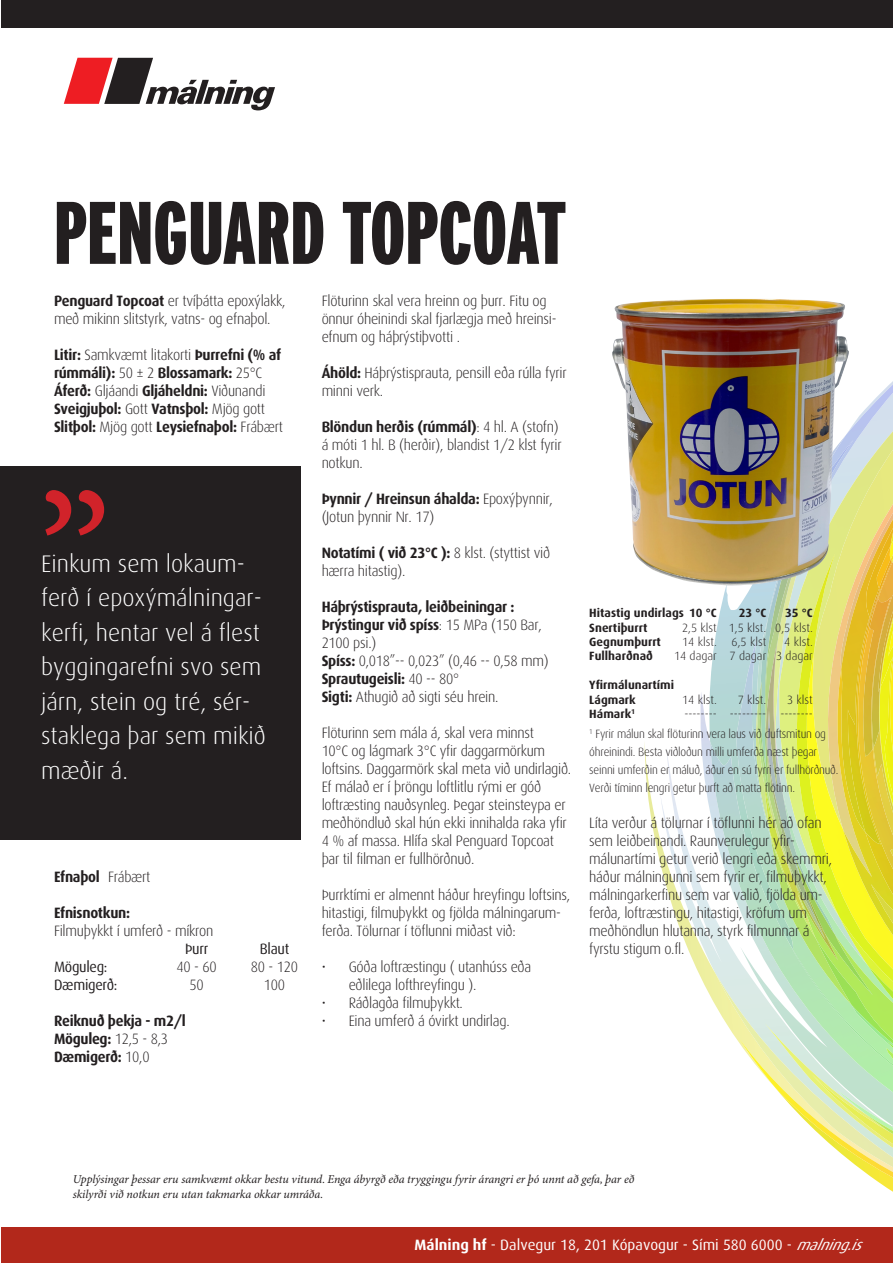
<style>
.page{position:relative;width:893px;height:1263px;background:#fff}
.page>*{position:absolute;margin:0;border:0;box-sizing:border-box;transform-origin:0 0}
.t1{font:900 extra-condensed 88.5px "Interstate";color:#231f20}
.t2{font:300 24px/34.5px "Dax";color:#fff}
.t3{font:300 15px/18px "Dax";letter-spacing:-.02em;color:#231f20;scale:.95 1}
.t4{font:700 15px/18px "Dax";letter-spacing:-.02em;color:#231f20;scale:.95 1}
.t5{font:15px "Dax";color:#fff}
.t6{font:15px "Dax";letter-spacing:-.02em;color:#231f20;scale:.95 1}
.t7{font:300 12px/18px "Dax";letter-spacing:-.02em;color:#231f20;scale:.95 1}
.t8{font:italic 12px/14.4px "Minion Pro";letter-spacing:-.01em;color:#231f20}
.t9{font:700 12px "Dax";color:#231f20}
.t10{font:300 12px "Dax";color:#231f20}
.t11{font:300 12px "Dax";letter-spacing:-.02em;color:#231f20}
.s1{font-weight:700}
.s2{font-weight:300}
.s3{font-style:italic}
</style>
<div class="page">
<div style="left:1px;top:0;width:892px;height:28px;background:#231f20"></div>
<div style="left:1px;top:1227px;width:892px;height:36px;background:#b2281b"></div>
<svg style="left:64px;top:58px;width:211px;height:52px"></svg>
<svg style="left:645px;top:749px;width:50px;height:216px"></svg>
<svg style="left:695px;top:693px;width:12px;height:297px"></svg>
<svg style="left:707px;top:585px;width:53px;height:410px"></svg>
<img style="left:757px;top:618px;width:3px;height:20px">
<img style="left:710px;top:742px;width:26px;height:296px">
<img style="left:849px;top:381px;width:44px;height:257px">
<img style="left:760px;top:440px;width:93px;height:198px">
<img style="left:763px;top:585px;width:44px;height:53px">
<img style="left:736px;top:638px;width:157px;height:403px">
<img style="left:771px;top:837px;width:80px;height:168px">
<svg style="left:775px;top:939px;width:118px;height:99px"></svg>
<img style="left:738px;top:1038px;width:155px;height:154px">
<img style="left:612px;top:299px;width:237px;height:286px">
<div style="left:0;top:467px;width:300px;height:373px;background:#231f20"></div>
<svg style="left:45px;top:490px;width:59px;height:45px"></svg>
<p class="t1" style="left:54px;top:184px;width:514px">PENGUARD TOPCOAT</p>
<p class="t3" style="left:54px;top:292px;width:245px"><span class="s1">Penguard Topcoat</span> er tvíþátta epoxýlakk, með mikinn slitstyrk, vatns- og efnaþol.</p>
<p class="t4" style="left:54px;top:346px;width:241px">Litir: <span class="s2">Samkvæmt litakorti</span> Þurrefni (% af rúmmáli): <span class="s2">50 ± 2</span> Blossamark: <span class="s2">25°C</span></p>
<p class="t4" style="left:54px;top:382px;width:224px">Áferð: <span class="s2">Gljáandi</span> Gljáheldni: <span class="s2">Viðunandi</span></p>
<p class="t4" style="left:54px;top:400px;width:224px">Sveigjuþol: <span class="s2">Gott</span> Vatnsþol: <span class="s2">Mjög gott</span></p>
<p class="t4" style="left:54px;top:418px;width:243px">Slitþol: <span class="s2">Mjög gott</span> Leysiefnaþol: <span class="s2">Frábært</span></p>
<p class="t3" style="left:322px;top:292px;width:249px">Flöturinn skal vera hreinn og þurr. Fitu og önnur óheinindi skal fjarlægja með hreinsi&shy;efnum og háþrýstiþvotti .</p>
<p class="t3" style="left:322px;top:364px;width:259px"><span class="s1">Áhöld:</span> Háþrýstisprauta, pensill eða rúlla fyrir minni verk.</p>
<p class="t3" style="left:322px;top:418px;width:254px"><span class="s1">Blöndun herðis (rúmmál)</span>: 4 hl. A (stofn) á móti 1 hl. B (herðir), blandist 1/2 klst fyrir notkun.</p>
<p class="t3" style="left:322px;top:490px;width:245px"><span class="s1">Þynnir / Hreinsun áhalda:</span> Epoxýþynnir, (Jotun þynnir Nr. 17)</p>
<p class="t3" style="left:322px;top:544px;width:242px"><span class="s1">Notatími ( við 23°C ):</span> 8 klst. (styttist við hærra hitastig).</p>
<p class="t4" style="left:322px;top:598px;width:205px">Háþrýstisprauta, leiðbeiningar :</p>
<p class="t3" style="left:322px;top:616px;width:233px"><span class="s1">Þrýstingur við spíss</span>: 15 MPa (150 Bar,<br>2100 psi.)</p>
<p class="t3" style="left:322px;top:652px;width:241px"><span class="s1">Spíss:</span> 0,018”-- 0,023” (0,46 -- 0,58 mm)</p>
<p class="t4" style="left:322px;top:670px;width:146px">Sprautugeisli: <span class="s2">40 -- 80°</span></p>
<p class="t3" style="left:322px;top:688px;width:188px"><span class="s1">Sigti:</span> Athugið að sigti séu hrein.</p>
<p class="t3" style="left:322px;top:724px;width:264px">Flöturinn sem mála á, skal vera minnst<br>10°C og lágmark 3°C yfir daggarmörkum loftsins. Daggarmörk skal meta við undirlagið.<br>Ef málað er í þröngu loftlitlu rými er góð loftræsting nauðsynleg. Þegar steinsteypa er meðhöndluð skal hún ekki innihalda raka yfir 4 % af massa. Hlífa skal Penguard Topcoat þar til filman er fullhörðnuð.</p>
<p class="t3" style="left:322px;top:886px;width:263px">Þurrktími er almennt háður hreyfingu loftsins, hitastigi, filmuþykkt og fjölda málningarum&shy;ferða. Tölurnar í töflunni miðast við:</p>
<p class="t3" style="left:349px;top:958px;width:194px;text-indent:-27px">• Góða loftræstingu ( utanhúss eða eðlilega lofthreyfingu ).</p>
<p class="t3" style="left:322px;top:994px;width:150px">• Ráðlagða filmuþykkt.</p>
<p class="t3" style="left:322px;top:1012px;width:199px">• Eina umferð á óvirkt undirlag.</p>
<p class="t2" style="left:41px;top:547px;width:226px">Einkum sem lokaum&shy;ferð í epoxýmálningar&shy;kerfi, hentar vel á flest byggingarefni svo sem járn, stein og tré, sér&shy;staklega þar sem mikið mæðir á.</p>
<p class="t4" style="left:54px;top:868px;width:103px">Efnaþol <span class="s2">Frábært</span></p>
<p class="t4" style="left:54px;top:904px;width:82px">Efnisnotkun:</p>
<p class="t3" style="left:54px;top:922px;width:169px">Filmuþykkt í umferð - míkron</p>
<p class="t6" style="left:185px;top:941px;width:26px">Þurr</p>
<p class="t6" style="left:260px;top:941px;width:33px">Blaut</p>
<p class="t6" style="left:54px;top:959px;width:58px">Möguleg:</p>
<p class="t3" style="left:177px;top:958px;width:44px">40 - 60</p>
<p class="t3" style="left:251px;top:958px;width:51px">80 - 120</p>
<p class="t6" style="left:54px;top:977px;width:68px">Dæmigerð:</p>
<p class="t3" style="left:190px;top:976px;width:16px">50</p>
<p class="t3" style="left:264px;top:976px;width:24px">100</p>
<p class="t4" style="left:54px;top:1012px;width:140px">Reiknuð þekja - m2/l</p>
<p class="t4" style="left:54px;top:1030px;width:122px">Möguleg: <span class="s2">12,5 - 8,3</span></p>
<p class="t4" style="left:54px;top:1048px;width:102px">Dæmigerð: <span class="s2">10,0</span></p>
<p class="t9" style="left:589px;top:606px;width:129px">Hitastig undirlags 10 °C</p>
<p class="t9" style="left:739px;top:606px;width:29px">23 °C</p>
<p class="t9" style="left:785px;top:606px;width:29px">35 °C</p>
<p class="t9" style="left:589px;top:621px;width:60px">Snertiþurrt</p>
<p class="t10" style="left:682px;top:621px;width:132px">2,5 klst 1,5 klst. 0,5 klst.</p>
<p class="t9" style="left:589px;top:635px;width:73px">Gegnumþurrt</p>
<p class="t10" style="left:682px;top:635px;width:86px">14 klst. 6,5 klst</p>
<p class="t11" style="left:784px;top:635px;width:30px">4 klst.</p>
<p class="t9" style="left:589px;top:649px;width:65px">Fullharðnað</p>
<p class="t10" style="left:674px;top:650px;width:140px">14 dagar 7 dagar 3 dagar</p>
<p class="t9" style="left:589px;top:678px;width:86px">Yfirmálunartími</p>
<p class="t9" style="left:589px;top:693px;width:48px">Lágmark</p>
<p class="t11" style="left:682px;top:693px;width:36px">14 klst.</p>
<p class="t11" style="left:738px;top:693px;width:30px">7 klst.</p>
<p class="t11" style="left:787px;top:693px;width:27px">3 klst</p>
<p class="t9" style="left:589px;top:707px;width:47px">Hámark<sup>1</sup></p>
<p class="t11" style="left:684px;top:707px;width:130px">-------- --------- --------</p>
<p class="t7" style="left:589px;top:725px;width:264px"><sup>1</sup> Fyrir málun skal flöturinn vera laus við duftsmitun og óhreinindi. Besta viðloðun milli umferða næst þegar seinni umferðin er máluð, áður en sú fyrri er fullhörðnuð.<br>Verði tíminn lengri getur þurft að matta flötinn.</p>
<p class="t3" style="left:589px;top:814px;width:257px">Líta verður á tölurnar í töflunni hér að ofan sem leiðbeinandi. Raunverulegur yfir&shy;málunartími getur verið lengri eða skemmri, háður málningunni sem fyrir er, filmuþykkt, málningarkerfinu sem var valið, fjölda um&shy;ferða, loftræstingu, hitastigi, kröfum um meðhöndlun hlutanna, styrk filmunnar á fyrstu stigum o.fl.</p>
<p class="t8" style="left:73px;top:1173px;width:563px">Upplýsingar þessar eru samkvæmt okkar bestu vitund. Enga ábyrgð eða tryggingu fyrir árangri er þó unnt að gefa, þar eð skilyrði við notkun eru utan takmarka okkar umráða.</p>
<p class="t5" style="left:415px;top:1236px;width:455px"><span class="s1">Málning hf</span> - Dalvegur 18, 201 Kópavogur - Sími 580 6000 - <span class="s3">malning.is</span></p>
</div>
